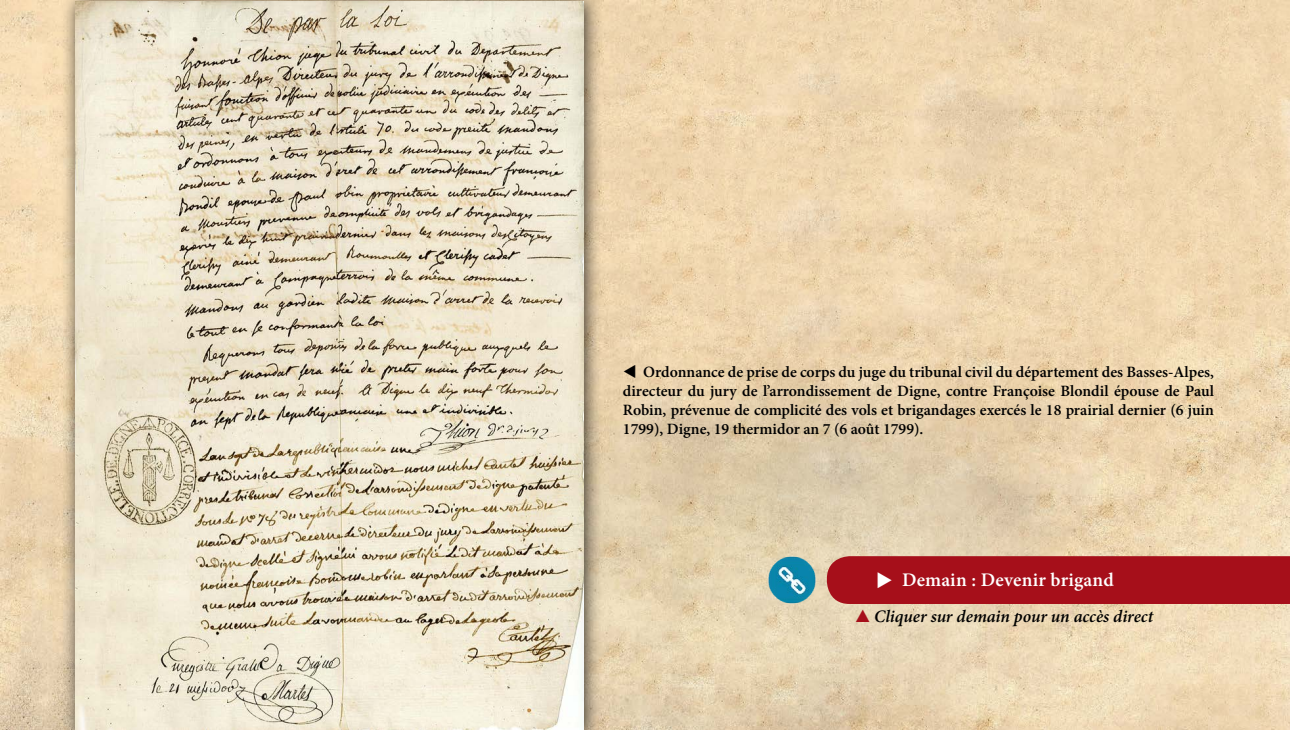
<style>
.page{position:relative;width:1290px;height:730px;background:#fff}
.page>*{position:absolute;margin:0;border:0;box-sizing:border-box;transform-origin:0 0}
.t1{font:600 19.25px "Minion Pro";letter-spacing:.01em;color:#fff}
.t2{font:italic 600 17.5px "Minion Pro";letter-spacing:-.005em;color:#000}
.t3{font:600 15.75px/18.9px "Minion Pro";color:#000;text-align:justify}
.s1{font-family:"Abacus Three SSK";font-weight:400;font-style:normal;color:#a60f1a}
</style>
<div class="page">
<img style="left:0;top:0;width:1290px;height:729px">
<div style="left:827px;top:556px;width:463px;height:47px;background:#a60f1a"></div>
<img style="left:766px;top:556px;width:51px;height:47px">
<div style="left:60px;top:0;width:542px;height:729px;background:#000;opacity:.75"></div>
<img style="left:75px;top:1px;width:508px;height:728px">
<p class="t3" style="left:623px;top:362px;width:592px">▼ Ordonnance de prise de corps du juge du tribunal civil du département des Basses-Alpes, directeur du jury de l’arrondissement de Digne, contre Françoise Blondil épouse de Paul Robin, prévenue de complicité des vols et brigandages exercés le 18 prairial dernier (6 juin 1799), Digne, 19 thermidor an 7 (6 août 1799).</p>
<p class="t1" style="left:876px;top:566px;width:239px">◆ Demain : Devenir brigand</p>
<p class="t2" style="left:855px;top:603px;width:299px"><span class="s1">G</span> Cliquer sur demain pour un accès direct</p>
</div>
